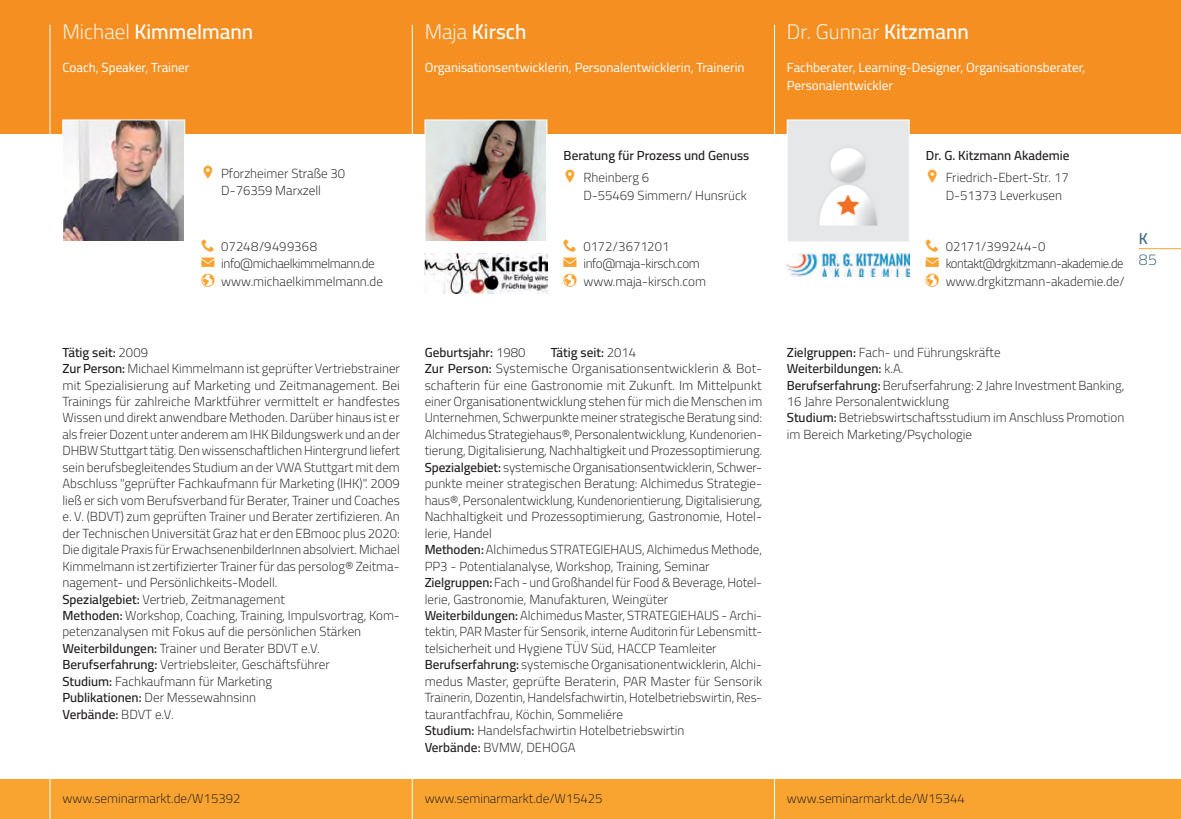
<style>
.page{position:relative;width:1181px;height:819px;background:#fff}
.page>*{position:absolute;margin:0;border:0;box-sizing:border-box;transform-origin:0 0}
.t1{font:600 21px "Cairo";color:#fff}
.t2{font:300 21px "Cairo";color:#fff}
.t3{font:300 15.75px "Cairo";color:#3c6b7c}
.t4{font:600 15.75px "Cairo";color:#3c6b7c}
.t5{font:300 13.12px/16.4px "Cairo";color:#231f20}
.t6{font:13.12px/17.5px "Cairo";color:#fff}
.t7{font:300 13.12px/17.5px "Cairo";letter-spacing:-.02em;color:#231f20}
.t8{font:600 13.12px "Cairo";color:#231f20}
.s1{font-weight:300}
.s2{font-weight:600}
</style>
<div class="page">
<div style="left:0;top:0;width:1181px;height:134px;background:#f68f22"></div>
<div style="left:0;top:779px;width:1181px;height:40px;background:#f9a431"></div>
<hr style="left:1138px;top:248px;width:43px;height:1px;background:#f9a431">
<hr style="left:50px;top:25px;width:1px;height:794px;background:#fff">
<hr style="left:412px;top:25px;width:1px;height:794px;background:#fff">
<hr style="left:774px;top:25px;width:1px;height:794px;background:#fff">
<svg style="left:786px;top:119px;width:124px;height:123px;background:#e8e7e7"></svg>
<img style="left:787px;top:253px;width:122px;height:23px">
<img style="left:424px;top:119px;width:124px;height:122px">
<img style="left:425px;top:253px;width:122px;height:40px">
<img style="left:62px;top:119px;width:124px;height:122px">
<h1 class="t1" style="left:62px;top:17px;width:192px"><span class="s1">Michael</span> Kimmelmann</h1>
<h1 class="t1" style="left:425px;top:17px;width:103px"><span class="s1">Maja</span> Kirsch</h1>
<h1 class="t2" style="left:787px;top:17px;width:184px">Dr. Gunnar <span class="s2">Kitzmann</span></h1>
<p class="t6" style="left:62px;top:59px;width:128px">Coach, Speaker, Trainer</p>
<p class="t6" style="left:425px;top:59px;width:321px">Organisationsentwicklerin, Personalentwicklerin, Trainerin</p>
<p class="t6" style="left:787px;top:59px;width:300px">Fachberater, Learning-Designer, Organisationsberater,<br>Personalentwickler</p>
<p class="t5" style="left:221px;top:164px;width:126px;line-height:17.5px">Pforzheimer Straße 30<br>D-76359 Marxzell</p>
<p class="t8" style="left:563px;top:146px;width:187px">Beratung für Prozess und Genuss</p>
<p class="t5" style="left:583px;top:169px;width:165px;line-height:17.5px">Rheinberg 6<br>D-55469 Simmern/ Hunsrück</p>
<p class="t8" style="left:926px;top:146px;width:145px">Dr. G. Kitzmann Akademie</p>
<p class="t5" style="left:945px;top:169px;width:124px;line-height:17.5px">Friedrich-Ebert-Str. 17<br>D-51373 Leverkusen</p>
<p class="t5" style="left:221px;top:237px;width:163px;line-height:17.5px">07248/9499368 info@michaelkimmelmann.de www.michaelkimmelmann.de</p>
<p class="t5" style="left:583px;top:237px;width:124px;line-height:17.5px">0172/3671201 info@maja-kirsch.com www.maja-kirsch.com</p>
<p class="t7" style="left:945px;top:237px;width:180px">02171/399244-0 kontakt@drgkitzmann-akademie.de www.drgkitzmann-akademie.de/</p>
<p class="t4" style="left:1138px;top:227px;width:11px">K</p>
<p class="t3" style="left:1138px;top:247px;width:20px">85</p>
<p class="t5" style="left:62px;top:344px;width:339px"><span class="s2">Tätig seit:</span> 2009<br><span class="s2">Zur Person:</span> Michael Kimmelmann ist geprüfter Vertriebstrainer mit Spezialisierung auf Marketing und Zeitmanagement. Bei Trainings für zahlreiche Marktführer vermittelt er handfestes Wissen und direkt anwendbare Methoden. Darüber hinaus ist er als freier Dozent unter anderem am IHK Bildungswerk und an der DHBW Stuttgart tätig. Den wissenschaftlichen Hintergrund liefert sein berufsbegleitendes Studium an der VWA Stuttgart mit dem Abschluss "geprüfter Fachkaufmann für Marketing (IHK)". 2009 ließ er sich vom Berufsverband für Berater, Trainer und Coaches e. V. (BDVT) zum geprüften Trainer und Berater zertifizieren. An der Technischen Universität Graz hat er den EBmooc plus 2020:<br>Die digitale Praxis für ErwachsenenbilderInnen absolviert. Michael Kimmelmann ist zertifizierter Trainer für das persolog® Zeitma&shy;nagement- und Persönlichkeits-Modell.<br><span class="s2">Spezialgebiet:</span> Vertrieb, Zeitmanagement<br><span class="s2">Methoden:</span> Workshop, Coaching, Training, Impulsvortrag, Kom&shy;petenzanalysen mit Fokus auf die persönlichen Stärken <span class="s2">Weiterbildungen:</span> Trainer und Berater BDVT e.V.<br><span class="s2">Berufserfahrung:</span> Vertriebsleiter, Geschäftsführer<br><span class="s2">Studium:</span> Fachkaufmann für Marketing<br><span class="s2">Publikationen:</span> Der Messewahnsinn<br><span class="s2">Verbände:</span> BDVT e.V.</p>
<p class="t8" style="left:425px;top:342px;width:102px">Geburtsjahr: <span class="s1">1980</span></p>
<p class="t5" style="left:425px;top:344px;width:339px;text-indent:126px"><span class="s2">Tätig seit:</span> 2014<br><span class="s2">Zur Person:</span> Systemische Organisationsentwicklerin &amp; Bot&shy;schafterin für eine Gastronomie mit Zukunft. Im Mittelpunkt einer Organisationentwicklung stehen für mich die Menschen im Unternehmen, Schwerpunkte meiner strategische Beratung sind:<br>Alchimedus Strategiehaus®, Personalentwicklung, Kundenorien&shy;tierung, Digitalisierung, Nachhaltigkeit und Prozessoptimierung.<br><span class="s2">Spezialgebiet:</span> systemische Organisationsentwicklerin, Schwer&shy;punkte meiner strategischen Beratung: Alchimedus Strategie&shy;haus®, Personalentwicklung, Kundenorientierung, Digitalisierung, Nachhaltigkeit und Prozessoptimierung, Gastronomie, Hotel&shy;lerie, Handel<br><span class="s2">Methoden:</span> Alchimedus STRATEGIEHAUS, Alchimedus Methode, PP3 - Potentialanalyse, Workshop, Training, Seminar <span class="s2">Zielgruppen:</span> Fach - und Großhandel für Food &amp; Beverage, Hotel&shy;lerie, Gastronomie, Manufakturen, Weingüter <span class="s2">Weiterbildungen:</span> Alchimedus Master, STRATEGIEHAUS - Archi&shy;tektin, PAR Master für Sensorik, interne Auditorin für Lebensmitt&shy;telsicherheit und Hygiene TÜV Süd, HACCP Teamleiter <span class="s2">Berufserfahrung:</span> systemische Organisationentwicklerin, Alchi&shy;medus Master, geprüfte Beraterin, PAR Master für Sensorik Trainerin, Dozentin, Handelsfachwirtin, Hotelbetriebswirtin, Res&shy;taurantfachfrau, Köchin, Sommeliére<br><span class="s2">Studium:</span> Handelsfachwirtin Hotelbetriebswirtin<br><span class="s2">Verbände:</span> BVMW, DEHOGA</p>
<p class="t5" style="left:787px;top:344px;width:339px"><span class="s2">Zielgruppen:</span> Fach- und Führungskräfte<br><span class="s2">Weiterbildungen:</span> k.A.<br><span class="s2">Berufserfahrung:</span> Berufserfahrung: 2 Jahre Investment Banking, 16 Jahre Personalentwicklung<br><span class="s2">Studium:</span> Betriebswirtschaftsstudium im Anschluss Promotion im Bereich Marketing/Psychologie</p>
<p class="t5" style="left:62px;top:790px;width:179px">www.seminarmarkt.de/W15392</p>
<p class="t5" style="left:425px;top:790px;width:179px">www.seminarmarkt.de/W15425</p>
<p class="t5" style="left:787px;top:790px;width:179px">www.seminarmarkt.de/W15344</p>
</div>
